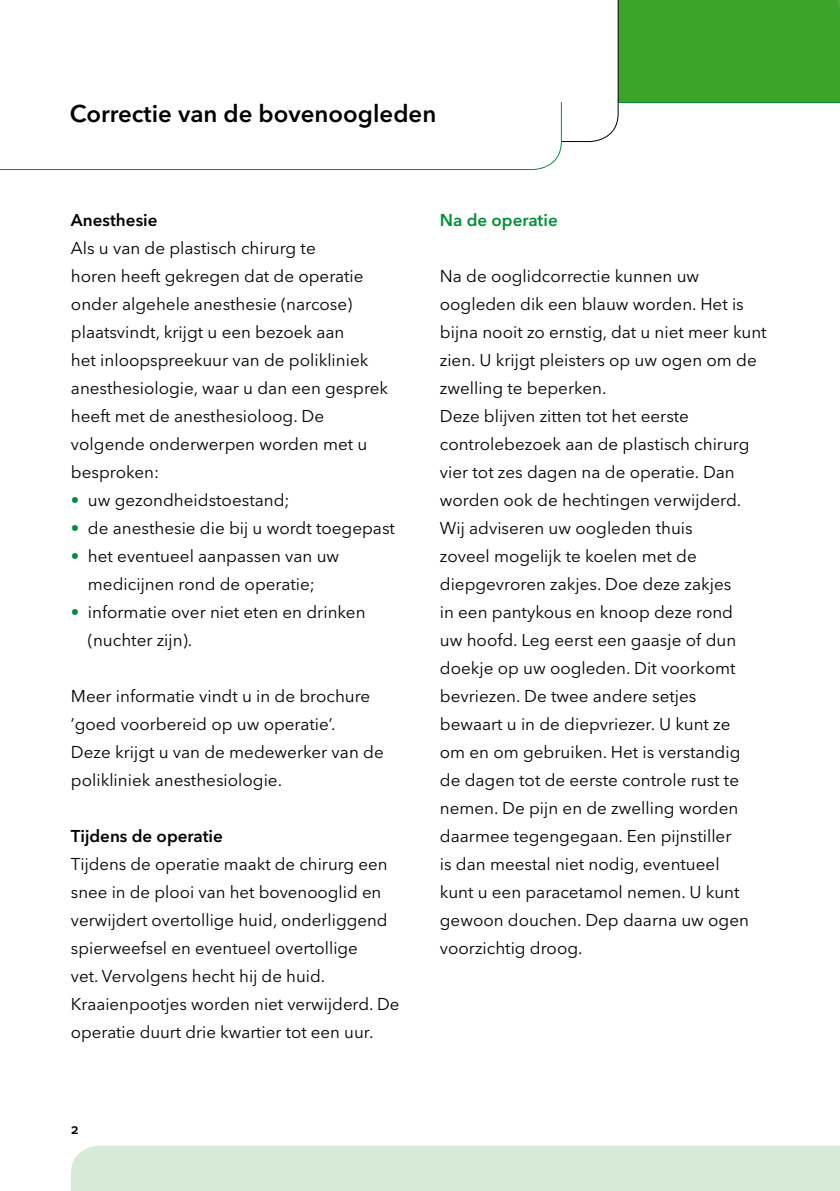
<style>
.page{position:relative;width:840px;height:1191px;background:#fff}
.page>*{position:absolute;margin:0;border:0;box-sizing:border-box;transform-origin:0 0}
.t1{font:600 24px "Avenir Next LT Pro";color:#000}
.t2{font:17px/28px "Avenir Next LT Pro";color:#000}
.t3{font:600 17px "Avenir Next LT Pro";color:#000}
.t4{font:600 17px "Avenir Next LT Pro";color:#009037}
.t5{font:600 14px "Avenir Next LT Pro";color:#000}
.s1{color:#009037}
</style>
<div class="page">
<svg style="left:0;top:0;width:840px;height:171px"></svg>
<div style="left:71px;top:1145px;width:768px;height:46px;background:#d7ead7"></div>
<h1 class="t1" style="left:70px;top:99px;width:367px">Correctie van de bovenoogleden</h1>
<p class="t3" style="left:71px;top:210px;width:88px">Anesthesie</p>
<p class="t2" style="left:71px;top:234px;width:318px">Als u van de plastisch chirurg te<br>horen heeft gekregen dat de operatie onder algehele anesthesie (narcose) plaatsvindt, krijgt u een bezoek aan<br>het inloopspreekuur van de polikliniek anesthesiologie, waar u dan een gesprek heeft met de anesthesioloog. De volgende onderwerpen worden met u besproken:</p>
<p class="t2" style="left:71px;top:486px;width:220px"><span class="s1">•</span> uw gezondheidstoestand;</p>
<p class="t2" style="left:71px;top:514px;width:325px"><span class="s1">•</span> de anesthesie die bij u wordt toegepast</p>
<p class="t2" style="left:71px;top:542px;width:270px;text-align:center"><span class="s1">•</span> het eventueel aanpassen van uw medicijnen rond de operatie;</p>
<p class="t2" style="left:88px;top:598px;width:279px;text-indent:-17px"><span class="s1">•</span> informatie over niet eten en drinken (nuchter zijn).</p>
<p class="t2" style="left:71px;top:682px;width:314px">Meer informatie vindt u in de brochure ’goed voorbereid op uw operatie’.<br>Deze krijgt u van de medewerker van de polikliniek anesthesiologie.</p>
<p class="t3" style="left:71px;top:826px;width:153px">Tijdens de operatie</p>
<p class="t2" style="left:71px;top:850px;width:330px">Tijdens de operatie maakt de chirurg een snee in de plooi van het bovenooglid en verwijdert overtollige huid, onderliggend spierweefsel en eventueel overtollige<br>vet. Vervolgens hecht hij de huid.<br>Kraaienpootjes worden niet verwijderd. De operatie duurt drie kwartier tot een uur.</p>
<p class="t5" style="left:71px;top:1120px;width:9px">2</p>
<p class="t4" style="left:439px;top:210px;width:119px">Na de operatie</p>
<p class="t2" style="left:439px;top:262px;width:328px">Na de ooglidcorrectie kunnen uw oogleden dik een blauw worden. Het is bijna nooit zo ernstig, dat u niet meer kunt zien. U krijgt pleisters op uw ogen om de zwelling te beperken.<br>Deze blijven zitten tot het eerste controlebezoek aan de plastisch chirurg vier tot zes dagen na de operatie. Dan worden ook de hechtingen verwijderd.<br>Wij adviseren uw oogleden thuis<br>zoveel mogelijk te koelen met de diepgevroren zakjes. Doe deze zakjes<br>in een pantykous en knoop deze rond<br>uw hoofd. Leg eerst een gaasje of dun doekje op uw oogleden. Dit voorkomt bevriezen. De twee andere setjes<br>bewaart u in de diepvriezer. U kunt ze<br>om en om gebruiken. Het is verstandig<br>de dagen tot de eerste controle rust te nemen. De pijn en de zwelling worden daarmee tegengegaan. Een pijnstiller<br>is dan meestal niet nodig, eventueel<br>kunt u een paracetamol nemen. U kunt gewoon douchen. Dep daarna uw ogen voorzichtig droog.</p>
</div>
